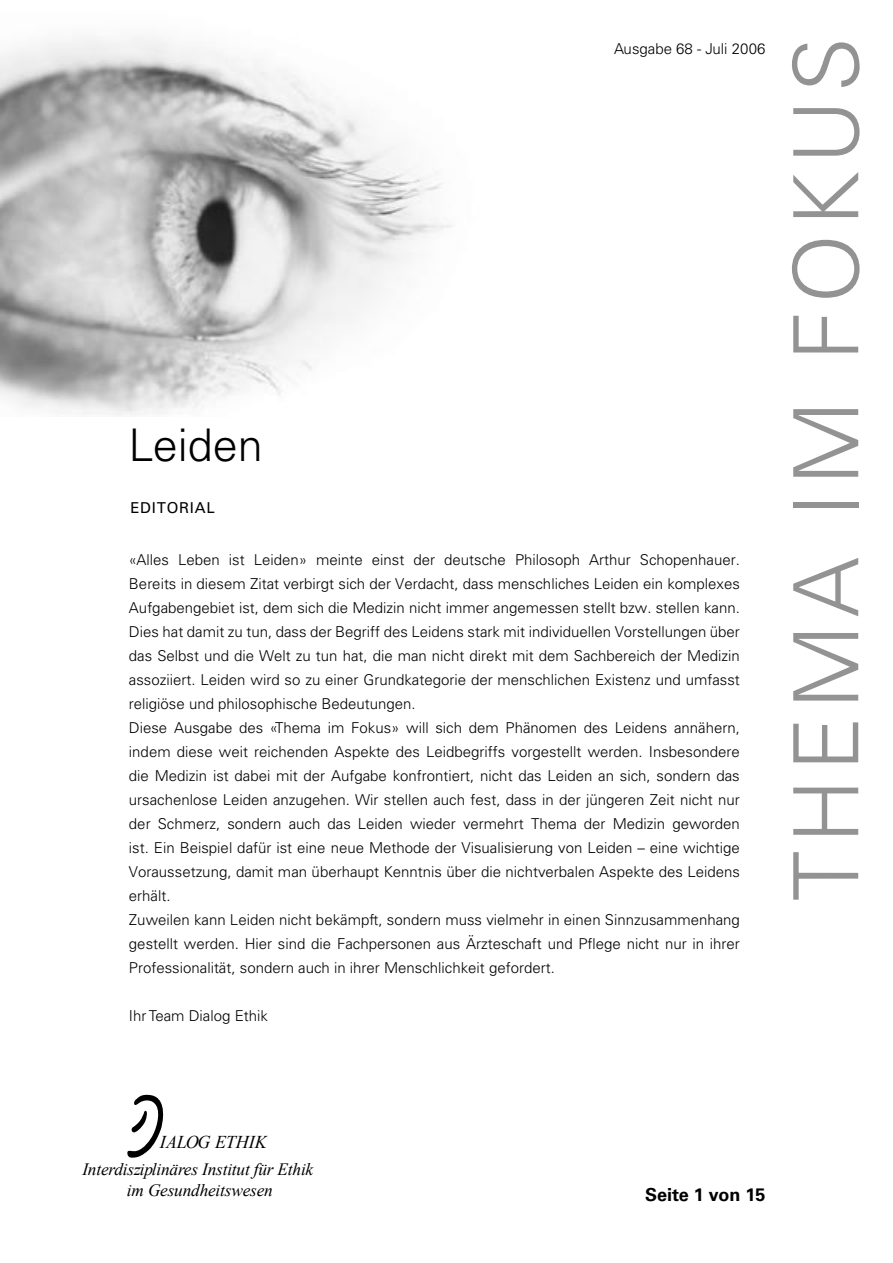
<style>
.page{position:relative;width:893px;height:1263px;background:#fff}
.page>*{position:absolute;margin:0;border:0;box-sizing:border-box;transform-origin:0 0}
.t1{font:300 90px "Univers";letter-spacing:.08em;color:#939393}
.t2{font:300 45px "Univers";color:#000}
.t3{font:700 18px "Univers";color:#000}
.t4{font:italic 18px "Times New Roman";letter-spacing:-.005em;color:#000}
.t5{font:italic 17.25px/21px "Times New Roman";letter-spacing:-.01em;color:#000;text-align:center}
.t6{font:300 15px/24px "Univers";color:#000}
.t7{font:15px "Univers";letter-spacing:.05em;color:#000}
</style>
<div class="page">
<img style="left:0;top:36px;width:452px;height:379px">
<svg style="left:127px;top:1094px;width:37px;height:64px"></svg>
<h2 class="t2" style="left:129px;top:418px;width:136px">Leiden</h2>
<p class="t7" style="left:130px;top:499px;width:86px">EDITORIAL</p>
<p class="t6" style="left:614px;top:36px;width:153px">Ausgabe 68 - Juli 2006</p>
<p class="t6" style="left:129px;top:547px;width:612px">«Alles Leben ist Leiden» meinte einst der deutsche Philosoph Arthur Schopenhauer.<br>Bereits in diesem Zitat verbirgt sich der Verdacht, dass menschliches Leiden ein komplexes Aufgabengebiet ist, dem sich die Medizin nicht immer angemessen stellt bzw. stellen kann.<br>Dies hat damit zu tun, dass der Begriff des Leidens stark mit individuellen Vorstellungen über das Selbst und die Welt zu tun hat, die man nicht direkt mit dem Sachbereich der Medizin assoziiert. Leiden wird so zu einer Grundkategorie der menschlichen Existenz und umfasst religiöse und philosophische Bedeutungen.<br>Diese Ausgabe des «Thema im Fokus» will sich dem Phänomen des Leidens annähern, indem diese weit reichenden Aspekte des Leidbegriffs vorgestellt werden. Insbesondere die Medizin ist dabei mit der Aufgabe konfrontiert, nicht das Leiden an sich, sondern das ursachenlose Leiden anzugehen. Wir stellen auch fest, dass in der jüngeren Zeit nicht nur der Schmerz, sondern auch das Leiden wieder vermehrt Thema der Medizin geworden ist. Ein Beispiel dafür ist eine neue Methode der Visualisierung von Leiden – eine wichtige Voraussetzung, damit man überhaupt Kenntnis über die nichtverbalen Aspekte des Leidens erhält.<br>Zuweilen kann Leiden nicht bekämpft, sondern muss vielmehr in einen Sinnzusammenhang gestellt werden. Hier sind die Fachpersonen aus Ärzteschaft und Pflege nicht nur in ihrer Professionalität, sondern auch in ihrer Menschlichkeit gefordert.</p>
<p class="t6" style="left:129px;top:1003px;width:141px">Ihr Team Dialog Ethik</p>
<h1 class="t1" style="left:772px;top:901px;width:865px;rotate:-90deg">THEMA IM FOKUS</h1>
<p class="t4" style="left:160px;top:1131px;width:108px">IALOG ETHIK</p>
<p class="t5" style="left:82px;top:1158px;width:232px">Interdisziplinäres Institut für Ethik im Gesundheitswesen</p>
<p class="t3" style="left:645px;top:1184px;width:122px">Seite 1 von 15</p>
</div>
